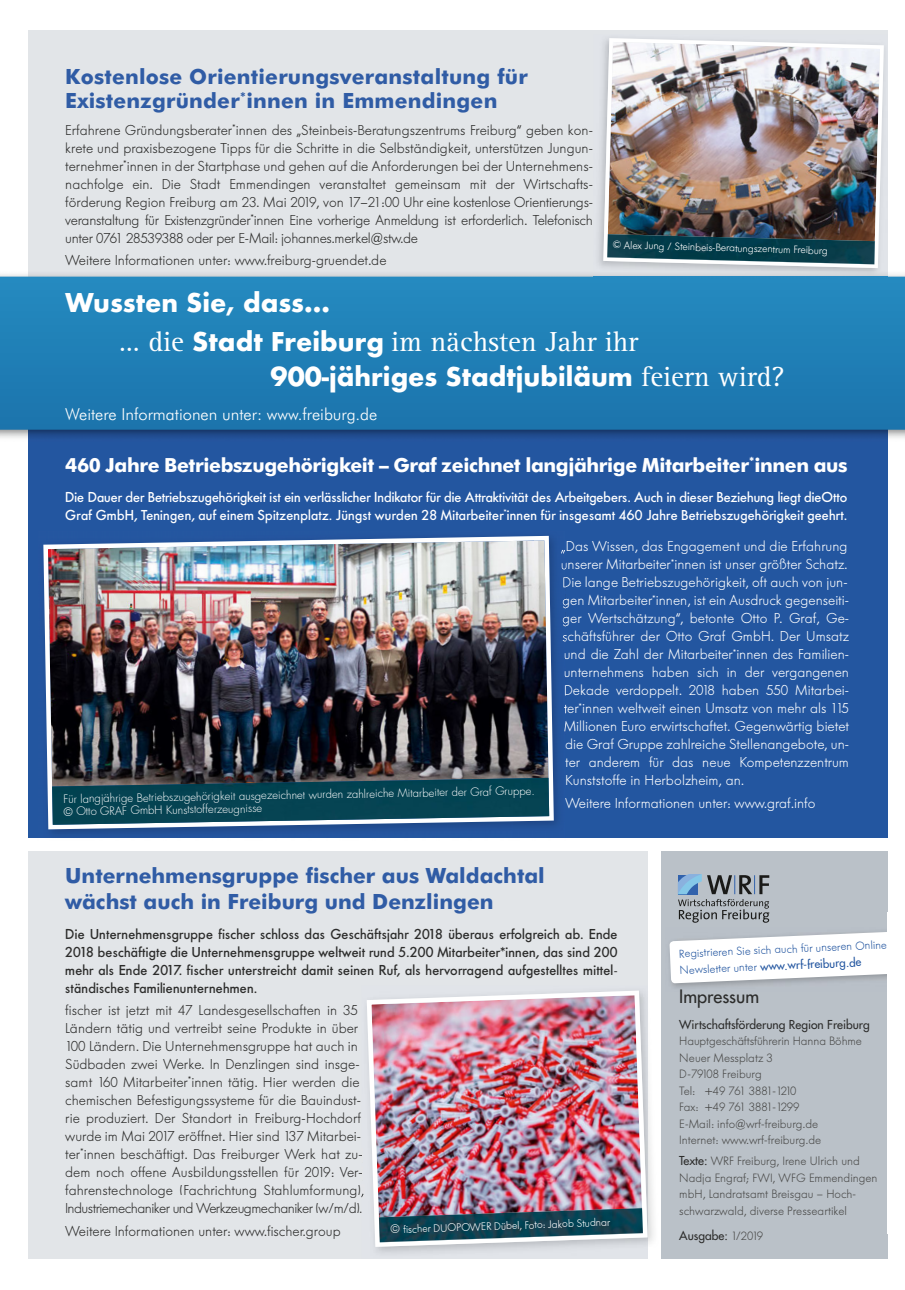
<style>
.page{position:relative;width:905px;height:1290px;background:#fff}
.page>*{position:absolute;margin:0;border:0;box-sizing:border-box;transform-origin:0 0}
.t1{font:28.5px "Futura Bld";color:#fff}
.t2{font:28.5px "Rotis Serif";color:#fff}
.t3{font:700 21px/24px "Futura BT";letter-spacing:.01em;color:#305ca5}
.t4{font:700 19.5px "Futura BT";letter-spacing:-.02em;color:#fff}
.t5{font:18px "Futura";color:#2c2c2b}
.t6{font:300 16.5px "Futura BT";color:#fff}
.t7{font:300 14.25px/18px "Futura BQ";color:#2c2c2b;text-align:justify}
.t8{font:300 14.25px "Futura BQ";color:#fff}
.t9{font:500 14.25px/18px "Futura BQ";color:#2c2c2b;text-align:justify}
.t10{font:500 14.25px/18px "Futura BQ";letter-spacing:-.015em;color:#fff}
.t11{font:300 12px/16.5px "Futura BQ";color:#494948}
.t12{font:12px "Futura";color:#2c2c2b}
.t13{font:300 11.55px "Futura BQ";color:#2356a0}
.t14{font:11.55px "Futura";color:#2356a0}
.t15{font:300 11.25px/12.8px "Futura Std";color:#fff}
.t16{font:300 10.8px "Futura BQ";color:#fff}
.t17{font:300 10.65px "Futura BQ";color:#fff}
.s1{font-family:"Futura Bld"}
.s2{font-family:"Rotis Serif"}
.s3{font-family:"Futura Std";font-size:11.25px}
.s4{font-family:"Futura BQ";font-weight:300}
.s5{font-family:"Futura";font-weight:400;color:#2c2c2b}
.s6{font-family:"Futura BQ";font-weight:300;color:#494948}
</style>
<div class="page">
<div style="left:28px;top:30px;width:859px;height:1229px;background:#e2e5e8"></div>
<div style="left:28px;top:417px;width:859px;height:430px;background:#2356a0"></div>
<div style="left:654px;top:845px;width:233px;height:414px;background:#bac1c8"></div>
<svg style="left:669px;top:931px;width:218px;height:52px;background:#eff0f1"></svg>
<div style="left:26px;top:839px;width:876px;height:12px;background:#fff"></div>
<div style="left:648px;top:846px;width:12px;height:434px;background:#fff"></div>
<svg style="left:677px;top:874px;width:92px;height:49px"></svg>
<img style="left:0;top:430px;width:904px;height:11px">
<svg style="left:904px;top:277px;width:1px;height:153px"></svg>
<svg style="left:0;top:277px;width:904px;height:153px;background:#1f7eb5"></svg>
<img style="left:593px;top:45px;width:294px;height:233px">
<img style="left:603px;top:38px;width:280px;height:230px">
<img style="left:607px;top:234px;width:267px;height:7px">
<svg style="left:607px;top:241px;width:267px;height:23px;background:#265661"></svg>
<img style="left:376px;top:1069px;width:278px;height:184px">
<img style="left:367px;top:991px;width:280px;height:256px">
<img style="left:38px;top:829px;width:52px;height:10px">
<img style="left:512px;top:581px;width:53px;height:258px">
<img style="left:90px;top:829px;width:422px;height:10px">
<svg style="left:561px;top:549px;width:4px;height:21px"></svg>
<svg style="left:562px;top:577px;width:3px;height:65px"></svg>
<svg style="left:564px;top:667px;width:1px;height:31px"></svg>
<svg style="left:563px;top:705px;width:2px;height:8px"></svg>
<svg style="left:564px;top:721px;width:1px;height:13px"></svg>
<img style="left:43px;top:536px;width:510px;height:293px">
<img style="left:52px;top:778px;width:497px;height:47px">
<svg style="left:53px;top:816px;width:496px;height:9px;background:#648899"></svg>
<img style="left:379px;top:1208px;width:263px;height:34px">
<h2 class="t3" style="left:65px;top:64px;width:464px">Kostenlose Orientierungsveranstaltung für<br>Existenzgründer<sup>*</sup>innen in Emmendingen</h2>
<p class="t7" style="left:65px;top:121px;width:529px">Erfahrene Gründungsberater<sup>*</sup>innen des „Steinbeis-Beratungszentrums Freiburg“ geben kon&shy;krete und praxisbezogene Tipps für die Schritte in die Selbständigkeit, unterstützen Jungun&shy;ternehmer<sup>*</sup>innen in der Startphase und gehen auf die Anforderungen bei der Unternehmens&shy;nachfolge ein. Die Stadt Emmendingen veranstaltet gemeinsam mit der Wirtschafts&shy;förderung Region Freiburg am 23. Mai 2019, von 17–21:00 Uhr eine kostenlose Orientierungs&shy;veranstaltung für Existenzgründer<sup>*</sup>innen Eine vorherige Anmeldung ist erforderlich. Telefonisch unter 0761 28539388 oder per E-Mail: johannes.merkel@stw.de</p>
<p class="t7" style="left:65px;top:252px;width:322px">Weitere Informationen unter: www.freiburg-gruendet.de</p>
<p class="t17" style="left:612px;top:238px;width:217px;rotate:2deg">© Alex Jung / Steinbeis-Beratungszentrum Freiburg</p>
<h1 class="t1" style="left:65px;top:285px;width:266px">Wussten Sie, dass…</h1>
<h1 class="t2" style="left:119px;top:325px;width:520px">… die <span class="s1">Stadt Freiburg</span> im nächsten Jahr ihr</h1>
<h1 class="t1" style="left:270px;top:358px;width:515px">900-jähriges Stadtjubiläum <span class="s2">feiern wird?</span></h1>
<p class="t6" style="left:65px;top:404px;width:313px">Weitere Informationen unter: www.freiburg.de</p>
<h3 class="t4" style="left:65px;top:453px;width:783px">460 Jahre Betriebszugehörigkeit – Graf zeichnet langjährige Mitarbeiter<sup>*</sup>innen aus</h3>
<p class="t10" style="left:65px;top:488px;width:783px">Die Dauer der Betriebszugehörigkeit ist ein verlässlicher Indikator für die Attraktivität des Arbeitgebers. Auch in dieser Beziehung liegt dieOtto<br>Graf GmbH, Teningen, auf einem Spitzenplatz. Jüngst wurden 28 Mitarbeiter<sup>*</sup>innen für insgesamt 460 Jahre Betriebszugehörigkeit geehrt.</p>
<p class="t8" style="left:560px;top:538px;width:288px">„Das Wissen, das Engagement und die Erfahrung</p>
<p class="t8" style="left:560px;top:556px;width:288px">unserer Mitarbeiter<sup>*</sup>innen ist unser größter Schatz.</p>
<p class="t8" style="left:562px;top:574px;width:286px">Die lange Betriebszugehörigkeit, oft auch von jun-</p>
<p class="t8" style="left:562px;top:592px;width:288px">gen Mitarbeiter<sup>*</sup>innen, ist ein Ausdruck gegenseiti-</p>
<p class="t8" style="left:562px;top:610px;width:288px">ger Wertschätzung“, betonte Otto P. Graf, Ge-</p>
<p class="t8" style="left:562px;top:628px;width:288px">schäftsführer der Otto Graf GmbH. Der Umsatz</p>
<p class="t8" style="left:563px;top:646px;width:287px">und die Zahl der Mitarbeiter<sup>*</sup>innen des Familien-</p>
<p class="t8" style="left:563px;top:664px;width:287px">unternehmens haben sich in der vergangenen</p>
<p class="t8" style="left:563px;top:682px;width:287px">Dekade verdoppelt. 2018 haben 550 Mitarbei-</p>
<p class="t8" style="left:563px;top:700px;width:286px">ter<sup>*</sup>innen weltweit einen Umsatz von mehr als 115</p>
<p class="t8" style="left:563px;top:718px;width:287px">Millionen Euro erwirtschaftet. Gegenwärtig bietet</p>
<p class="t8" style="left:565px;top:736px;width:285px">die Graf Gruppe zahlreiche Stellenangebote, un-</p>
<p class="t8" style="left:565px;top:754px;width:285px">ter anderem für das neue Kompetenzzentrum</p>
<p class="t8" style="left:565px;top:772px;width:180px">Kunststoffe in Herbolzheim, an.</p>
<p class="t8" style="left:565px;top:795px;width:251px">Weitere Informationen unter: www.graf.info</p>
<p class="t15" style="left:63px;top:793px;width:472px;rotate:-1deg">Für langjährige Betriebszugehörigkeit ausgezeichnet wurden zahlreiche Mitarbeiter der Graf Gruppe. © Otto GRAF GmbH Kunststofferzeugnisse</p>
<h2 class="t3" style="left:65px;top:863px;width:481px;line-height:25.2px">Unternehmensgruppe fischer aus Waldachtal wächst auch in Freiburg und Denzlingen</h2>
<p class="t9" style="left:65px;top:925px;width:553px">Die Unternehmensgruppe fischer schloss das Geschäftsjahr 2018 überaus erfolgreich ab. Ende 2018 beschäftigte die Unternehmensgruppe weltweit rund 5.200 Mitarbeiter*innen, das sind 200 mehr als Ende 2017. fischer unterstreicht damit seinen Ruf, als hervorragend aufgestelltes mittel&shy;ständisches Familienunternehmen.</p>
<p class="t7" style="left:65px;top:1001px;width:300px;text-align:left">fischer ist jetzt mit 47 Landesgesellschaften in 35<br>Ländern tätig und vertreibt seine Produkte in über 100 Ländern. Die Unternehmensgruppe hat auch in Südbaden zwei Werke. In Denzlingen sind insge&shy;samt 160 Mitarbeiter<sup>*</sup>innen tätig. Hier werden die chemischen Befestigungssysteme für die Bauindust&shy;rie produziert. Der Standort in Freiburg-Hochdorf wurde im Mai 2017 eröffnet. Hier sind 137 Mitarbei&shy;ter<sup>*</sup>innen beschäftigt. Das Freiburger Werk hat zu&shy;dem noch offene Ausbildungsstellen für 2019: Ver&shy;fahrenstechnologe (Fachrichtung Stahlumformung), Industriemechaniker und Werkzeugmechaniker (w/m/d).</p>
<p class="t7" style="left:65px;top:1222px;width:277px">Weitere Informationen unter: www.fischer.group</p>
<p class="t16" style="left:390px;top:1223px;width:221px;rotate:-2deg"><span class="s3">©</span> fi scher DUOPOWER Dübel, Foto: Jakob Studnar</p>
<p class="t13" style="left:678px;top:948px;width:215px;rotate:-3deg">Registrieren Sie sich auch für unseren Online-</p>
<p class="t14" style="left:679px;top:963px;width:183px;rotate:-3deg"><span class="s4">Newsletter unter</span> www.wrf-freiburg.de</p>
<p class="t5" style="left:679px;top:985px;width:81px">Impressum</p>
<p class="t12" style="left:679px;top:1016px;width:192px">Wirtschaftsförderung Region Freiburg</p>
<p class="t11" style="left:679px;top:1033px;width:184px">Hauptgeschäftsführerin Hanna Böhme<br>Neuer Messplatz 3<br>D-79108 Freiburg<br>Tel: +49 761 3881-1210<br>Fax: +49 761 3881-1299<br>E-Mail: info@wrf-freiburg.de<br>Internet: www.wrf-freiburg.de</p>
<p class="t11" style="left:679px;top:1153px;width:200px"><span class="s5">Texte:</span> WRF Freiburg, Irene Ulrich und Nadja Engraf; FWI, WFG Emmendingen mbH, Landratsamt Breisgau – Hoch&shy;schwarzwald, diverse Presseartikel</p>
<p class="t12" style="left:679px;top:1228px;width:85px">Ausgabe: <span class="s6">1/2019</span></p>
</div>
